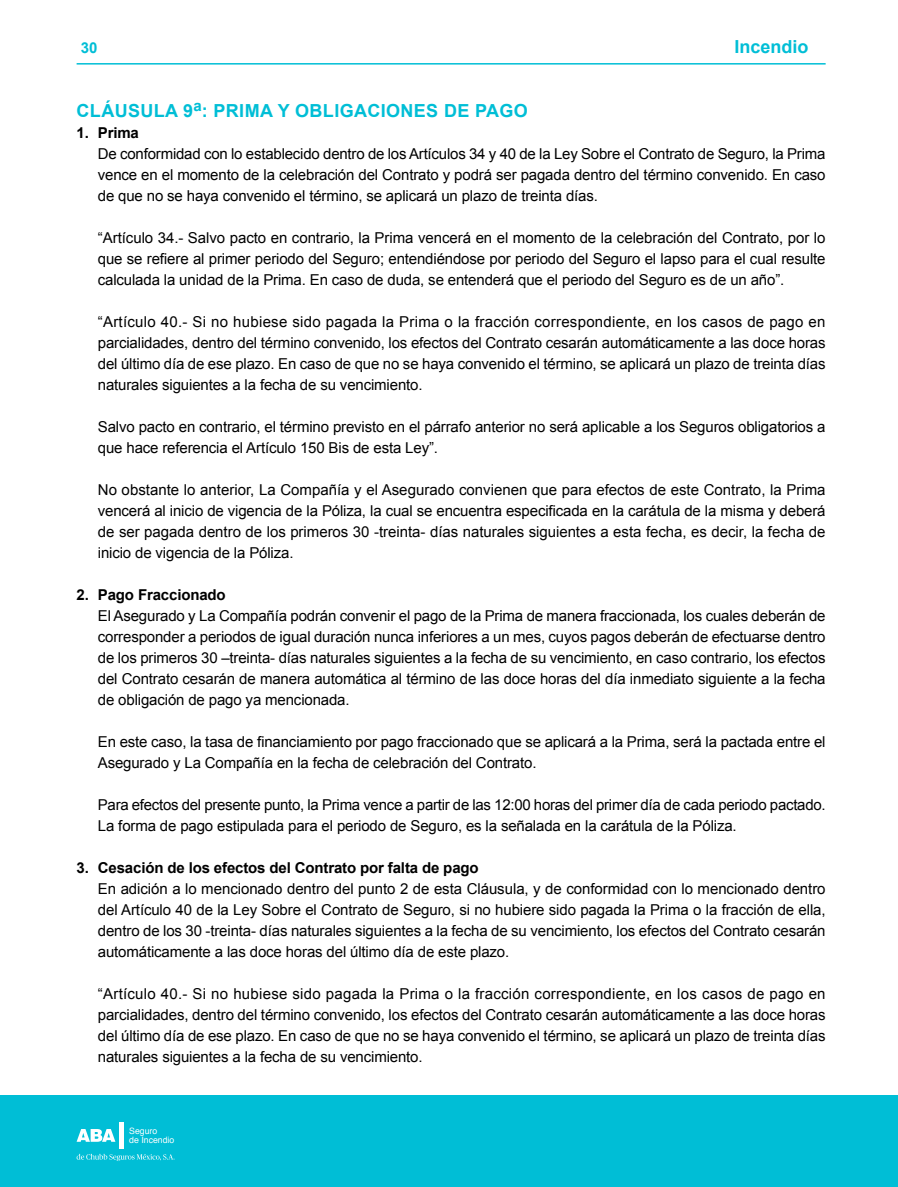
<style>
.page{position:relative;width:898px;height:1187px;background:#fff}
.page>*{position:absolute;margin:0;border:0;box-sizing:border-box;transform-origin:0 0}
.t1{font:700 18px "Arial";letter-spacing:.02em;color:#00bed6}
.t2{font:700 18px "Arial";color:#00bed6}
.t3{font:15px/21px "Arial";letter-spacing:-.01em;color:#000;text-align:justify}
.t4{font:700 15px "Arial";letter-spacing:-.01em;color:#000}
.t5{font:700 15px "Arial";color:#00bed6}
.t6{font:8.85px/8.9px "Helvetica";color:#fff}
</style>
<div class="page">
<hr style="left:77px;top:63px;width:748px;height:2px;background:#00bed6">
<div style="left:0;top:1095px;width:897px;height:91px;background:#00bed6"></div>
<svg style="left:77px;top:1129px;width:38px;height:12px"></svg>
<hr style="left:119px;top:1121px;width:4px;height:27px;background:#fff">
<svg style="left:77px;top:1153px;width:97px;height:7px"></svg>
<p class="t5" style="left:81px;top:38px;width:18px">30</p>
<p class="t2" style="left:734px;top:34px;width:76px">Incendio</p>
<p class="t1" style="left:77px;top:98px;width:452px">CLÁUSULA 9<sup>a</sup>: PRIMA Y OBLIGACIONES DE PAGO</p>
<p class="t4" style="left:77px;top:122px;width:64px">1. Prima</p>
<p class="t3" style="left:98px;top:143px;width:729px">De conformidad con lo establecido dentro de los Artículos 34 y 40 de la Ley Sobre el Contrato de Seguro, la Prima vence en el momento de la celebración del Contrato y podrá ser pagada dentro del término convenido. En caso de que no se haya convenido el término, se aplicará un plazo de treinta días.</p>
<p class="t3" style="left:98px;top:227px;width:729px">“Artículo 34.- Salvo pacto en contrario, la Prima vencerá en el momento de la celebración del Contrato, por lo que se refiere al primer periodo del Seguro; entendiéndose por periodo del Seguro el lapso para el cual resulte calculada la unidad de la Prima. En caso de duda, se entenderá que el periodo del Seguro es de un año”.</p>
<p class="t3" style="left:98px;top:311px;width:729px">“Artículo 40.- Si no hubiese sido pagada la Prima o la fracción correspondiente, en los casos de pago en parcialidades, dentro del término convenido, los efectos del Contrato cesarán automáticamente a las doce horas del último día de ese plazo. En caso de que no se haya convenido el término, se aplicará un plazo de treinta días naturales siguientes a la fecha de su vencimiento.</p>
<p class="t3" style="left:98px;top:416px;width:729px">Salvo pacto en contrario, el término previsto en el párrafo anterior no será aplicable a los Seguros obligatorios a que hace referencia el Artículo 150 Bis de esta Ley”.</p>
<p class="t3" style="left:98px;top:479px;width:729px">No obstante lo anterior, La Compañía y el Asegurado convienen que para efectos de este Contrato, la Prima vencerá al inicio de vigencia de la Póliza, la cual se encuentra especificada en la carátula de la misma y deberá de ser pagada dentro de los primeros 30 -treinta- días naturales siguientes a esta fecha, es decir, la fecha de inicio de vigencia de la Póliza.</p>
<p class="t4" style="left:77px;top:584px;width:151px">2. Pago Fraccionado</p>
<p class="t3" style="left:98px;top:605px;width:729px">El Asegurado y La Compañía podrán convenir el pago de la Prima de manera fraccionada, los cuales deberán de corresponder a periodos de igual duración nunca inferiores a un mes, cuyos pagos deberán de efectuarse dentro de los primeros 30 –treinta- días naturales siguientes a la fecha de su vencimiento, en caso contrario, los efectos del Contrato cesarán de manera automática al término de las doce horas del día inmediato siguiente a la fecha de obligación de pago ya mencionada.</p>
<p class="t3" style="left:98px;top:731px;width:729px">En este caso, la tasa de financiamiento por pago fraccionado que se aplicará a la Prima, será la pactada entre el<br>Asegurado y La Compañía en la fecha de celebración del Contrato.</p>
<p class="t3" style="left:98px;top:794px;width:729px">Para efectos del presente punto, la Prima vence a partir de las 12:00 horas del primer día de cada periodo pactado.<br>La forma de pago estipulada para el periodo de Seguro, es la señalada en la carátula de la Póliza.</p>
<p class="t4" style="left:77px;top:857px;width:403px">3. Cesación de los efectos del Contrato por falta de pago</p>
<p class="t3" style="left:98px;top:878px;width:729px">En adición a lo mencionado dentro del punto 2 de esta Cláusula, y de conformidad con lo mencionado dentro del Artículo 40 de la Ley Sobre el Contrato de Seguro, si no hubiere sido pagada la Prima o la fracción de ella, dentro de los 30 -treinta- días naturales siguientes a la fecha de su vencimiento, los efectos del Contrato cesarán automáticamente a las doce horas del último día de este plazo.</p>
<p class="t3" style="left:98px;top:983px;width:729px">“Artículo 40.- Si no hubiese sido pagada la Prima o la fracción correspondiente, en los casos de pago en parcialidades, dentro del término convenido, los efectos del Contrato cesarán automáticamente a las doce horas del último día de ese plazo. En caso de que no se haya convenido el término, se aplicará un plazo de treinta días naturales siguientes a la fecha de su vencimiento.</p>
<p class="t6" style="left:129px;top:1126px;width:47px">Seguro<br>de Incendio</p>
</div>
